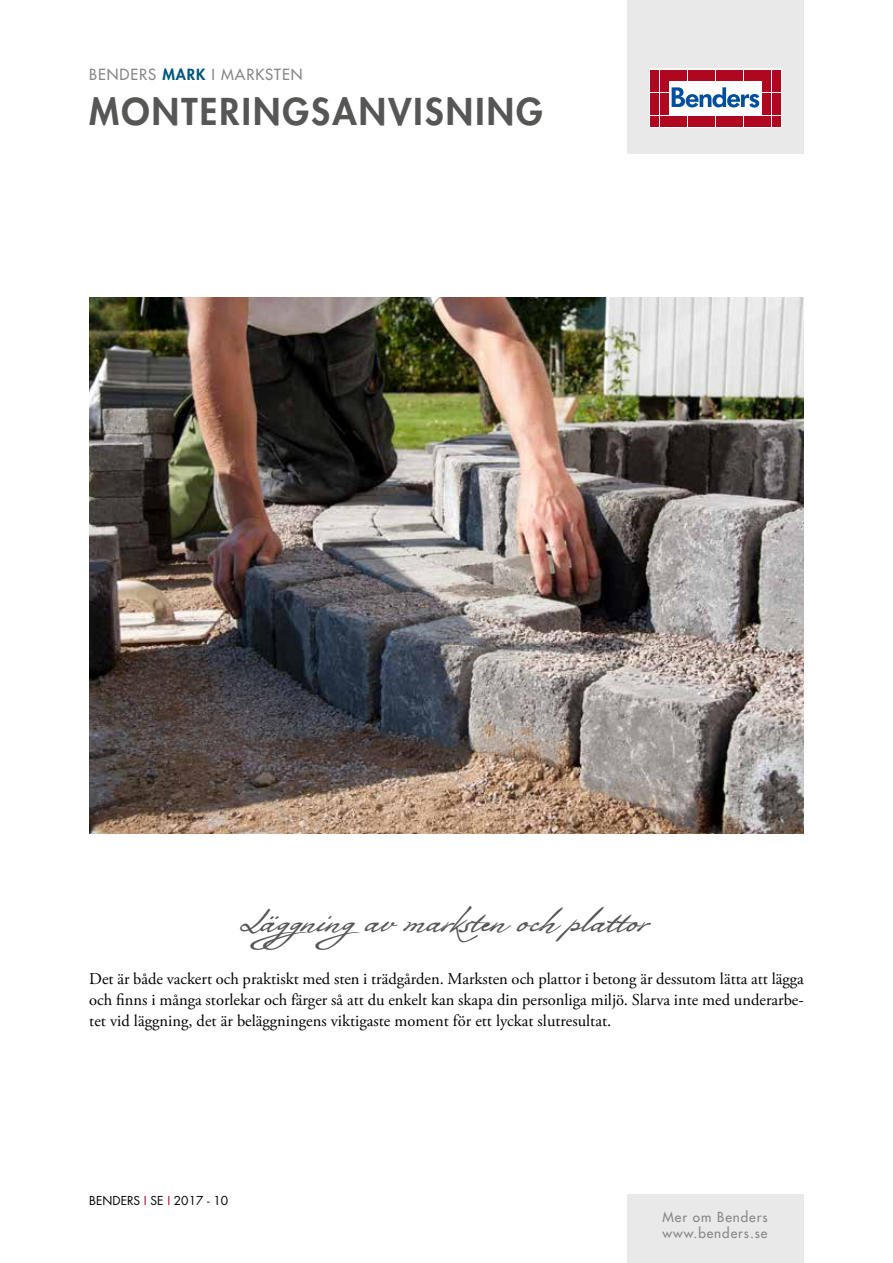
<style>
.page{position:relative;width:893px;height:1263px;background:#fff}
.page>*{position:absolute;margin:0;border:0;box-sizing:border-box;transform-origin:0 0}
.t1{font:800 36px "Futura Std";letter-spacing:.06em;color:#565655}
.t2{font:33px "Bolivar";letter-spacing:.005em;color:#565655}
.t3{font:16.5px/21px "Adobe Garamond Pro";color:#000;text-align:justify}
.t4{font:500 15px "Futura Std";letter-spacing:.06em;color:#868786}
.t5{font:500 13.5px/16.2px "Futura Std";letter-spacing:.07em;color:#868786}
.t6{font:12px "Futura Std";color:#000}
.s1{font-weight:800;color:#00567b}
.s2{color:#ae071f}
</style>
<div class="page">
<div style="left:627px;top:0;width:177px;height:153px;background:#e9e9e9"></div>
<svg style="left:649px;top:69px;width:132px;height:59px;background:#eac2c8"></svg>
<div style="left:651px;top:70px;width:8px;height:10px;background:#ae071f"></div>
<div style="left:660px;top:70px;width:8px;height:10px;background:#ae071f"></div>
<div style="left:651px;top:81px;width:8px;height:11px;background:#ae071f"></div>
<div style="left:660px;top:81px;width:8px;height:11px;background:#ae071f"></div>
<div style="left:651px;top:93px;width:8px;height:10px;background:#ae071f"></div>
<div style="left:660px;top:93px;width:8px;height:10px;background:#ae071f"></div>
<div style="left:651px;top:104px;width:8px;height:11px;background:#ae071f"></div>
<div style="left:660px;top:104px;width:8px;height:11px;background:#ae071f"></div>
<div style="left:651px;top:116px;width:8px;height:10px;background:#ae071f"></div>
<div style="left:660px;top:116px;width:8px;height:10px;background:#ae071f"></div>
<div style="left:669px;top:70px;width:8px;height:10px;background:#ae071f"></div>
<div style="left:679px;top:70px;width:8px;height:10px;background:#ae071f"></div>
<div style="left:688px;top:70px;width:8px;height:10px;background:#ae071f"></div>
<div style="left:697px;top:70px;width:9px;height:10px;background:#ae071f"></div>
<div style="left:707px;top:70px;width:8px;height:10px;background:#ae071f"></div>
<div style="left:716px;top:70px;width:8px;height:10px;background:#ae071f"></div>
<div style="left:725px;top:70px;width:9px;height:10px;background:#ae071f"></div>
<div style="left:735px;top:70px;width:8px;height:10px;background:#ae071f"></div>
<div style="left:744px;top:70px;width:8px;height:10px;background:#ae071f"></div>
<div style="left:753px;top:70px;width:9px;height:10px;background:#ae071f"></div>
<div style="left:669px;top:116px;width:8px;height:10px;background:#ae071f"></div>
<div style="left:679px;top:116px;width:8px;height:10px;background:#ae071f"></div>
<div style="left:688px;top:116px;width:8px;height:10px;background:#ae071f"></div>
<div style="left:697px;top:116px;width:9px;height:10px;background:#ae071f"></div>
<div style="left:707px;top:116px;width:8px;height:10px;background:#ae071f"></div>
<div style="left:716px;top:116px;width:8px;height:10px;background:#ae071f"></div>
<div style="left:725px;top:116px;width:9px;height:10px;background:#ae071f"></div>
<div style="left:735px;top:116px;width:8px;height:10px;background:#ae071f"></div>
<div style="left:744px;top:116px;width:8px;height:10px;background:#ae071f"></div>
<div style="left:753px;top:116px;width:9px;height:10px;background:#ae071f"></div>
<div style="left:763px;top:70px;width:8px;height:10px;background:#ae071f"></div>
<div style="left:772px;top:70px;width:8px;height:10px;background:#ae071f"></div>
<div style="left:763px;top:81px;width:8px;height:11px;background:#ae071f"></div>
<div style="left:772px;top:81px;width:8px;height:11px;background:#ae071f"></div>
<div style="left:763px;top:93px;width:8px;height:10px;background:#ae071f"></div>
<div style="left:772px;top:93px;width:8px;height:10px;background:#ae071f"></div>
<div style="left:763px;top:104px;width:8px;height:11px;background:#ae071f"></div>
<div style="left:772px;top:104px;width:8px;height:11px;background:#ae071f"></div>
<div style="left:763px;top:116px;width:8px;height:10px;background:#ae071f"></div>
<div style="left:772px;top:116px;width:8px;height:10px;background:#ae071f"></div>
<svg style="left:672px;top:87px;width:87px;height:21px;background:#8fb1d4"></svg>
<div style="left:627px;top:1195px;width:177px;height:68px;background:#e9e9e9"></div>
<img style="left:89px;top:298px;width:715px;height:535px">
<p class="t4" style="left:89px;top:65px;width:215px">BENDERS <span class="s1">MARK</span> I MARKSTEN</p>
<h1 class="t1" style="left:89px;top:89px;width:455px">MONTERINGSANVISNING</h1>
<h2 class="t2" style="left:245px;top:901px;width:404px">Läggningav marksten och plattor</h2>
<p class="t3" style="left:89px;top:968px;width:716px">Det är både vackert och praktiskt med sten i trädgården. Marksten och plattor i betong är dessutom lätta att lägga och finns i många storlekar och färger så att du enkelt kan skapa din personliga miljö. Slarva inte med underarbe&shy;tet vid läggning, det är beläggningens viktigaste moment för ett lyckat slutresultat.</p>
<p class="t6" style="left:89px;top:1193px;width:140px">BENDERS <span class="s2">I</span> SE <span class="s2">I</span> 2017 - 10</p>
<p class="t5" style="left:662px;top:1209px;width:107px">Mer om Benders www.benders.se</p>
</div>
